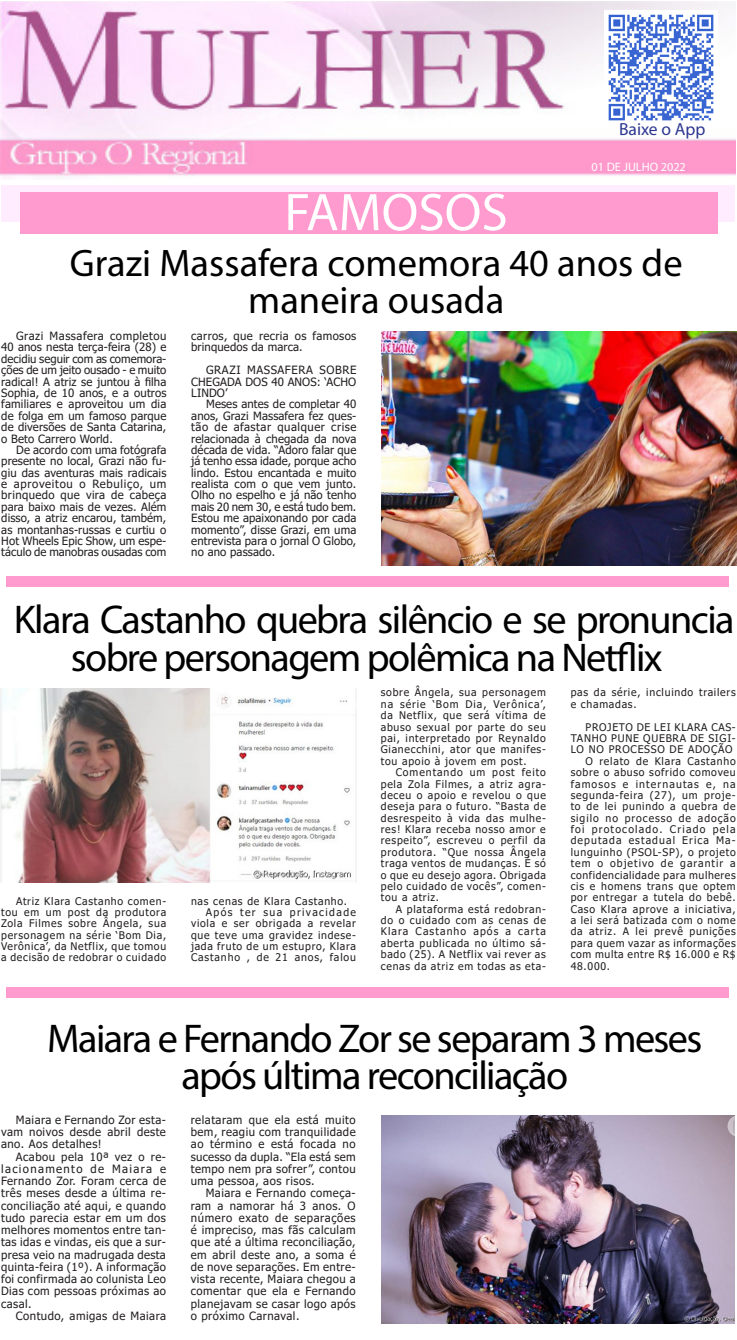
<style>
.page{position:relative;width:737px;height:1340px;background:#fff}
.page>*{position:absolute;margin:0;border:0;box-sizing:border-box;transform-origin:0 0}
.Texto_Jornal{font:53.38px "Myriad Pro";color:#fff}
.Texto_Jornal-2{font:40.25px/37.6px "Myriad Pro";letter-spacing:-.04em;color:#000;text-align:center}
.Texto_Jornal-3{font:38.5px "Myriad Pro";color:#000}
.Texto_Jornal-4{font:17.5px "Myriad Pro";color:#2d3590}
.Texto_Jornal-5{font:12.25px "Myriad Pro";color:#fff}
.Texto_Jornal-6{font:11.38px/11.4px "Tahoma";letter-spacing:.03em;color:#231f20;text-align:justify}
.Texto_Jornal-7{font:10.5px/11.4px "Tahoma";letter-spacing:.07em;color:#231f20;text-align:justify}
</style>
<div class="page">
<div style="left:1px;top:185px;width:733px;height:37px;background:#ffecff"></div>
<img style="left:1px;top:1px;width:735px;height:177px">
<div style="left:20px;top:192px;width:697px;height:42px;background:#ff9bcf"></div>
<img style="left:605px;top:11px;width:113px;height:113px">
<div style="left:7px;top:576px;width:722px;height:11px;background:#ff9bcf"></div>
<div style="left:6px;top:987px;width:722px;height:11px;background:#ff9bcf"></div>
<img style="left:382px;top:331px;width:354px;height:234px">
<img style="left:0;top:688px;width:356px;height:194px">
<img style="left:381px;top:1115px;width:353px;height:208px">
<p class="Texto_Jornal" style="left:284px;top:179px;width:225px">FAMOSOS</p>
<p class="Texto_Jornal-4" style="left:619px;top:119px;width:88px">Baixe o App</p>
<p class="Texto_Jornal-5" style="left:591px;top:159px;width:96px">01 DE JULHO 2022</p>
<p class="Texto_Jornal-3" style="left:70px;top:239px;width:614px">Grazi Massafera comemora 40 anos de</p>
<p class="Texto_Jornal-3" style="left:248px;top:277px;width:257px">maneira ousada</p>
<p class="Texto_Jornal-6" style="left:1px;top:331px;width:167px;text-indent:15px">Grazi Massafera completou 40 anos nesta terça-feira (28) e decidiu seguir com as comemora&shy;ções de um jeito ousado - e muito radical! A atriz se juntou à filha Sophia, de 10 anos, e a outros familiares e aproveitou um dia de folga em um famoso parque de diversões de Santa Catarina, o Beto Carrero World.</p>
<p class="Texto_Jornal-6" style="left:1px;top:445px;width:167px;text-indent:15px">De acordo com uma fotógrafa presente no local, Grazi não fu&shy;giu das aventuras mais radicais e aproveitou o Rebuliço, um brinquedo que vira de cabeça para baixo mais de vezes. Além disso, a atriz encarou, também, as montanhas-russas e curtiu o Hot Wheels Epic Show, um espe&shy;táculo de manobras ousadas com</p>
<p class="Texto_Jornal-6" style="left:191px;top:331px;width:167px">carros, que recria os famosos brinquedos da marca.</p>
<p class="Texto_Jornal-6" style="left:191px;top:365px;width:167px;text-indent:15px">GRAZI MASSAFERA SOBRE CHEGADA DOS 40 ANOS: ‘ACHO LINDO’</p>
<p class="Texto_Jornal-6" style="left:191px;top:399px;width:167px;text-indent:15px">Meses antes de completar 40 anos, Grazi Massafera fez ques&shy;tão de afastar qualquer crise relacionada à chegada da nova década de vida. “Adoro falar que já tenho essa idade, porque acho lindo. Estou encantada e muito realista com o que vem junto.<br>Olho no espelho e já não tenho mais 20 nem 30, e está tudo bem.<br>Estou me apaixonando por cada momento”, disse Grazi, em uma entrevista para o jornal O Globo, no ano passado.</p>
<p class="Texto_Jornal-2" style="left:14px;top:600px;width:722px">Klara Castanho quebra silêncio e se pronuncia sobre personagem polêmica na Netflix</p>
<p class="Texto_Jornal-7" style="left:1px;top:895px;width:166px;text-indent:15px">Atriz Klara Castanho comen&shy;tou em um post da produtora Zola Filmes sobre Ângela, sua personagem na série ‘Bom Dia, Verônica’, da Netflix, que tomou a decisão de redobrar o cuidado</p>
<p class="Texto_Jornal-7" style="left:191px;top:895px;width:158px">nas cenas de Klara Castanho.</p>
<p class="Texto_Jornal-7" style="left:191px;top:907px;width:166px;text-indent:15px">Após ter sua privacidade viola e ser obrigada a revelar que teve uma gravidez indese&shy;jada fruto de um estupro, Klara Castanho , de 21 anos, falou</p>
<p class="Texto_Jornal-7" style="left:381px;top:687px;width:166px">sobre Ângela, sua personagem na série ‘Bom Dia, Verônica’, da Netflix, que será vítima de abuso sexual por parte do seu pai, interpretado por Reynaldo Gianecchini, ator que manifes&shy;tou apoio à jovem em post.</p>
<p class="Texto_Jornal-7" style="left:381px;top:767px;width:166px;text-indent:15px">Comentando um post feito pela Zola Filmes, a atriz agra&shy;deceu o apoio e revelou o que deseja para o futuro. “Basta de desrespeito à vida das mulhe&shy;res! Klara receba nosso amor e respeito”, escreveu o perfil da produtora. “Que nossa Ângela traga ventos de mudanças. É só o que eu desejo agora. Obrigada pelo cuidado de vocês”, comen&shy;tou a atriz.</p>
<p class="Texto_Jornal-7" style="left:381px;top:903px;width:166px;text-indent:15px">A plataforma está redobran&shy;do o cuidado com as cenas de Klara Castanho após a carta aberta publicada no último sá&shy;bado (25). A Netflix vai rever as cenas da atriz em todas as eta-</p>
<p class="Texto_Jornal-7" style="left:570px;top:687px;width:166px">pas da série, incluindo trailers e chamadas.</p>
<p class="Texto_Jornal-7" style="left:570px;top:721px;width:166px;text-indent:15px">PROJETO DE LEI KLARA CAS-TANHO PUNE QUEBRA DE SIGI-LO NO PROCESSO DE ADOÇÃO</p>
<p class="Texto_Jornal-7" style="left:570px;top:755px;width:166px;text-indent:15px">O relato de Klara Castanho sobre o abuso sofrido comoveu famosos e internautas e, na segunda-feira (27), um proje&shy;to de lei punindo a quebra de sigilo no processo de adoção foi protocolado. Criado pela deputada estadual Erica Ma&shy;lunguinho (PSOL-SP), o projeto tem o objetivo de garantir a confidencialidade para mulheres cis e homens trans que optem por entregar a tutela do bebê.<br>Caso Klara aprove a iniciativa, a lei será batizada com o nome da atriz. A lei prevê punições para quem vazar as informações com multa entre R$ 16.000 e R$ 48.000.</p>
<p class="Texto_Jornal-2" style="left:47px;top:1018px;width:656px">Maiara e Fernando Zor se separam 3 meses</p>
<p class="Texto_Jornal-2" style="left:181px;top:1056px;width:388px">após última reconciliação</p>
<p class="Texto_Jornal-6" style="left:1px;top:1114px;width:166px;line-height:12.2px;text-indent:15px">Maiara e Fernando Zor esta&shy;vam noivos desde abril deste ano. Aos detalhes!</p>
<p class="Texto_Jornal-6" style="left:1px;top:1151px;width:166px;line-height:12.2px;text-indent:15px">Acabou pela 10ª vez o re&shy;lacionamento de Maiara e Fernando Zor. Foram cerca de três meses desde a última re&shy;conciliação até aqui, e quando tudo parecia estar em um dos melhores momentos entre tan&shy;tas idas e vindas, eis que a sur&shy;presa veio na madrugada desta quinta-feira (1º). A informação foi confirmada ao colunista Leo Dias com pessoas próximas ao casal.</p>
<p class="Texto_Jornal-6" style="left:16px;top:1310px;width:151px">Contudo, amigas de Maiara</p>
<p class="Texto_Jornal-6" style="left:191px;top:1114px;width:166px;line-height:12.2px">relataram que ela está muito bem, reagiu com tranquilidade ao término e está focada no sucesso da dupla. “Ela está sem tempo nem pra sofrer”, contou uma pessoa, aos risos.</p>
<p class="Texto_Jornal-6" style="left:191px;top:1187px;width:166px;line-height:12.2px;text-indent:15px">Maiara e Fernando começa&shy;ram a namorar há 3 anos. O número exato de separações é impreciso, mas fãs calculam que até a última reconciliação, em abril deste ano, a soma é de nove separações. Em entre&shy;vista recente, Maiara chegou a comentar que ela e Fernando planejavam se casar logo após o próximo Carnaval.</p>
</div>
